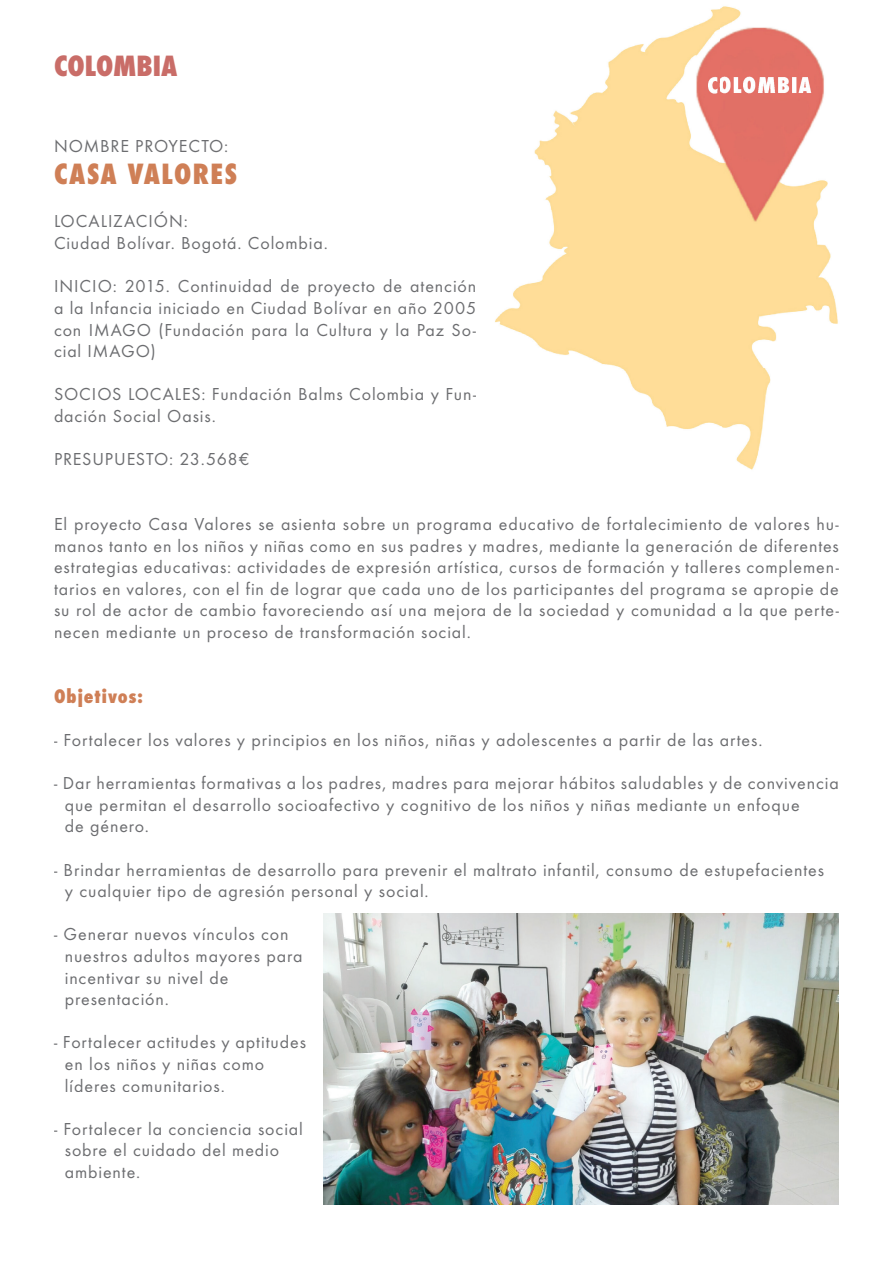
<style>
.page{position:relative;width:893px;height:1263px;background:#fff}
.page>*{position:absolute;margin:0;border:0;box-sizing:border-box;transform-origin:0 0}
.t1{font:800 condensed 27px "Futura";letter-spacing:.055em;color:#cf7f56}
.t2{font:800 condensed 27px "Futura";color:#c96d68}
.t3{font:18px/21.6px "Futura EF";letter-spacing:.05em;color:#6c6d70}
.t4{font:800 condensed 18px "Futura";letter-spacing:.055em;color:#cf7f56}
</style>
<div class="page">
<img style="left:495px;top:6px;width:343px;height:464px">
<img style="left:323px;top:913px;width:516px;height:291px">
<h1 class="t2" style="left:54px;top:48px;width:125px">COLOMBIA</h1>
<p class="t3" style="left:54px;top:135px;width:176px">NOMBRE PROYECTO:</p>
<h1 class="t1" style="left:54px;top:156px;width:185px">CASA VALORES</h1>
<p class="t3" style="left:54px;top:211px;width:275px">LOCALIZACIÓN:<br>Ciudad Bolívar. Bogotá. Colombia.</p>
<p class="t3" style="left:54px;top:276px;width:424px;text-align:justify">INICIO: 2015. Continuidad de proyecto de atención a la Infancia iniciado en Ciudad Bolívar en año 2005 con IMAGO (Fundación para la Cultura y la Paz So&shy;cial IMAGO)</p>
<p class="t3" style="left:54px;top:384px;width:424px">SOCIOS LOCALES: Fundación Balms Colombia y Fun&shy;dación Social Oasis.</p>
<p class="t3" style="left:54px;top:448px;width:196px">PRESUPUESTO: 23.568€</p>
<p class="t3" style="left:54px;top:513px;width:787px;text-align:justify">El proyecto Casa Valores se asienta sobre un programa educativo de fortalecimiento de valores hu&shy;manos tanto en los niños y niñas como en sus padres y madres, mediante la generación de diferentes estrategias educativas: actividades de expresión artística, cursos de formación y talleres complemen&shy;tarios en valores, con el fin de lograr que cada uno de los participantes del programa se apropie de su rol de actor de cambio favoreciendo así una mejora de la sociedad y comunidad a la que perte&shy;necen mediante un proceso de transformación social.</p>
<p class="t4" style="left:54px;top:684px;width:90px">Objetivos:</p>
<p class="t3" style="left:54px;top:729px;width:710px">- Fortalecer los valores y principios en los niños, niñas y adolescentes a partir de las artes.</p>
<p class="t3" style="left:65px;top:772px;width:775px;text-indent:-11px">- Dar herramientas formativas a los padres, madres para mejorar hábitos saludables y de convivencia que permitan el desarrollo socioafectivo y cognitivo de los niños y niñas mediante un enfoque<br>de género.</p>
<p class="t3" style="left:65px;top:859px;width:761px;text-indent:-11px">- Brindar herramientas de desarrollo para prevenir el maltrato infantil, consumo de estupefacientes y cualquier tipo de agresión personal y social.</p>
<p class="t3" style="left:65px;top:924px;width:239px;text-indent:-11px">- Generar nuevos vínculos con nuestros adultos mayores para incentivar su nivel de presentación.</p>
<p class="t3" style="left:65px;top:1032px;width:243px;text-indent:-11px">- Fortalecer actitudes y aptitudes en los niños y niñas como líderes comunitarios.</p>
<p class="t3" style="left:65px;top:1118px;width:240px;text-indent:-11px">- Fortalecer la conciencia social sobre el cuidado del medio ambiente.</p>
</div>
